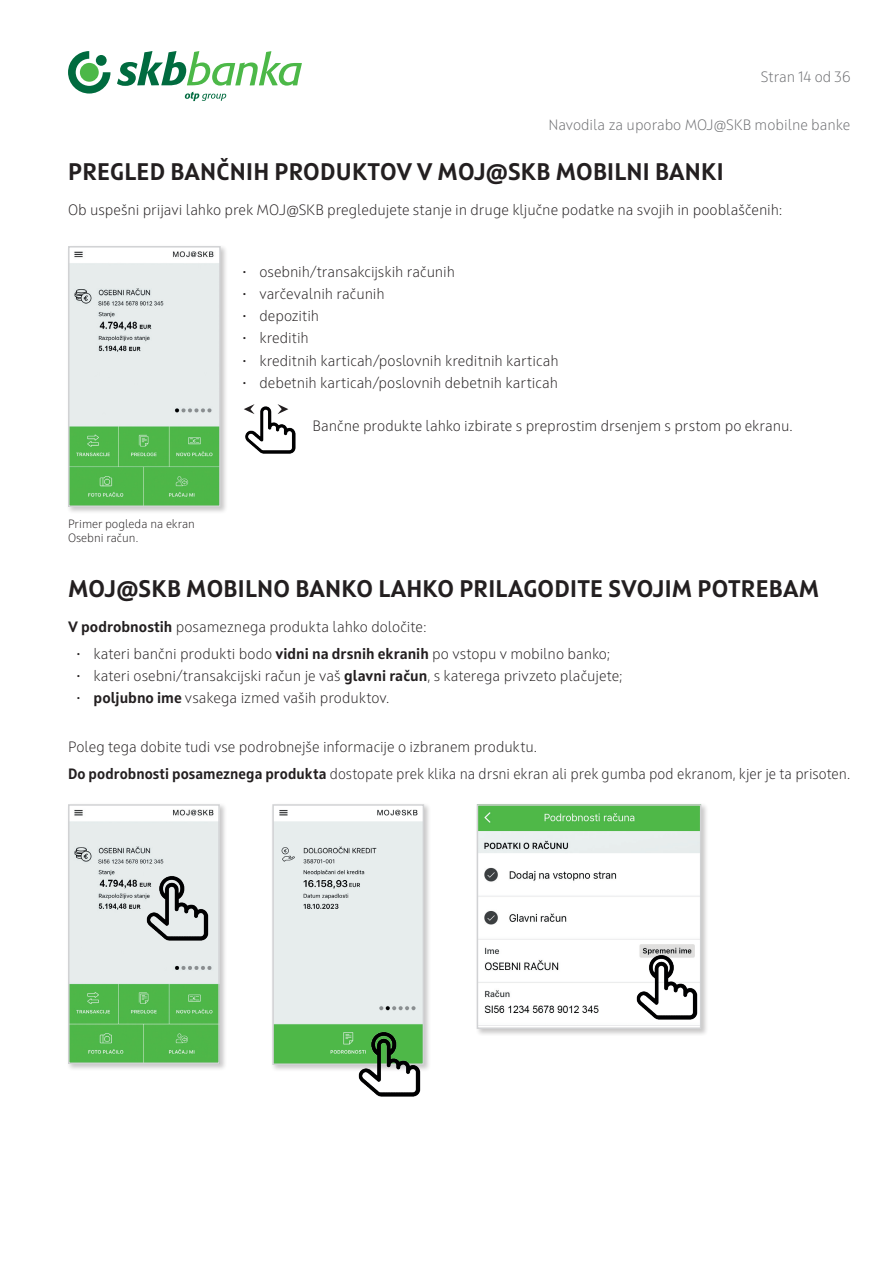
<style>
.page{position:relative;width:893px;height:1263px;background:#fff}
.page>*{position:absolute;margin:0;border:0;box-sizing:border-box;transform-origin:0 0}
.t1{font:700 24px "Squad";letter-spacing:.01em;color:#231f20}
.t2{font:300 15px/26.5px "Squad";color:#231f20}
.t3{font:300 15px "Squad";color:#6c6d70}
.t4{font:300 12px/14.4px "Squad";color:#231f20}
.s1{font-weight:700}
</style>
<div class="page">
<svg style="left:68px;top:51px;width:42px;height:43px"></svg>
<div style="left:80px;top:63px;width:19px;height:19px;background:#4cb848;border-radius:50%"></div>
<div style="left:96px;top:55px;width:11px;height:11px;background:#006b3f;border-radius:50%"></div>
<svg style="left:117px;top:51px;width:185px;height:35px"></svg>
<svg style="left:185px;top:92px;width:41px;height:9px"></svg>
<div style="left:66px;top:244px;width:162px;height:270px;background:#231f20;opacity:.25"></div>
<img style="left:71px;top:249px;width:147px;height:255px">
<div style="left:68px;top:246px;width:153px;height:261px;border:2px solid #d1d2d4"></div>
<img style="left:245px;top:404px;width:51px;height:49px">
<svg style="left:278px;top:404px;width:10px;height:10px"></svg>
<svg style="left:244px;top:404px;width:11px;height:10px"></svg>
<div style="left:475px;top:802px;width:234px;height:234px;background:#231f20;opacity:.25"></div>
<img style="left:480px;top:807px;width:218px;height:219px">
<div style="left:477px;top:804px;width:224px;height:225px;border:2px solid #d1d2d4"></div>
<img style="left:634px;top:955px;width:65px;height:64px">
<div style="left:271px;top:802px;width:161px;height:270px;background:#231f20;opacity:.25"></div>
<img style="left:275px;top:807px;width:146px;height:255px">
<div style="left:272px;top:804px;width:152px;height:261px;border:2px solid #d1d2d4"></div>
<img style="left:357px;top:1031px;width:65px;height:65px">
<div style="left:66px;top:802px;width:161px;height:269px;background:#231f20;opacity:.25"></div>
<img style="left:71px;top:807px;width:146px;height:254px">
<div style="left:68px;top:804px;width:152px;height:260px;border:2px solid #d1d2d4"></div>
<img style="left:145px;top:876px;width:64px;height:64px">
<p class="t3" style="left:761px;top:68px;width:91px">Stran 14 od 36</p>
<p class="t3" style="left:548px;top:116px;width:304px">Navodila za uporabo MOJ@SKB mobilne banke</p>
<h1 class="t1" style="left:68px;top:156px;width:657px">PREGLED BANČNIH PRODUKTOV V MOJ@SKB MOBILNI BANKI</h1>
<p class="t2" style="left:68px;top:197px;width:716px">Ob uspešni prijavi lahko prek MOJ@SKB pregledujete stanje in druge ključne podatke na svojih in pooblaščenih:</p>
<p class="t2" style="left:242px;top:258px;width:214px">• osebnih/transakcijskih računih</p>
<p class="t2" style="left:242px;top:280px;width:144px">• varčevalnih računih</p>
<p class="t2" style="left:242px;top:303px;width:78px">• depozitih</p>
<p class="t2" style="left:242px;top:325px;width:68px">• kreditih</p>
<p class="t2" style="left:242px;top:347px;width:318px">• kreditnih karticah/poslovnih kreditnih karticah</p>
<p class="t2" style="left:242px;top:369px;width:317px">• debetnih karticah/poslovnih debetnih karticah</p>
<p class="t2" style="left:313px;top:413px;width:482px">Bančne produkte lahko izbirate s preprostim drsenjem s prstom po ekranu.</p>
<p class="t4" style="left:68px;top:516px;width:128px">Primer pogleda na ekran<br>Osebni račun.</p>
<h1 class="t1" style="left:68px;top:574px;width:753px">MOJ@SKB MOBILNO BANKO LAHKO PRILAGODITE SVOJIM POTREBAM</h1>
<p class="t2" style="left:68px;top:614px;width:360px"><span class="s1">V podrobnostih</span> posameznega produkta lahko določite:</p>
<p class="t2" style="left:77px;top:640px;width:535px">• kateri bančni produkti bodo <span class="s1">vidni na drsnih ekranih</span> po vstopu v mobilno banko;</p>
<p class="t2" style="left:77px;top:663px;width:547px">• kateri osebni/transakcijski račun je vaš <span class="s1">glavni račun</span>, s katerega privzeto plačujete;</p>
<p class="t2" style="left:77px;top:685px;width:314px">• <span class="s1">poljubno ime</span> vsakega izmed vaših produktov.</p>
<p class="t2" style="left:68px;top:734px;width:784px">Poleg tega dobite tudi vse podrobnejše informacije o izbranem produktu.<br><span class="s1">Do podrobnosti posameznega produkta</span> dostopate prek klika na drsni ekran ali prek gumba pod ekranom, kjer je ta prisoten.</p>
</div>
